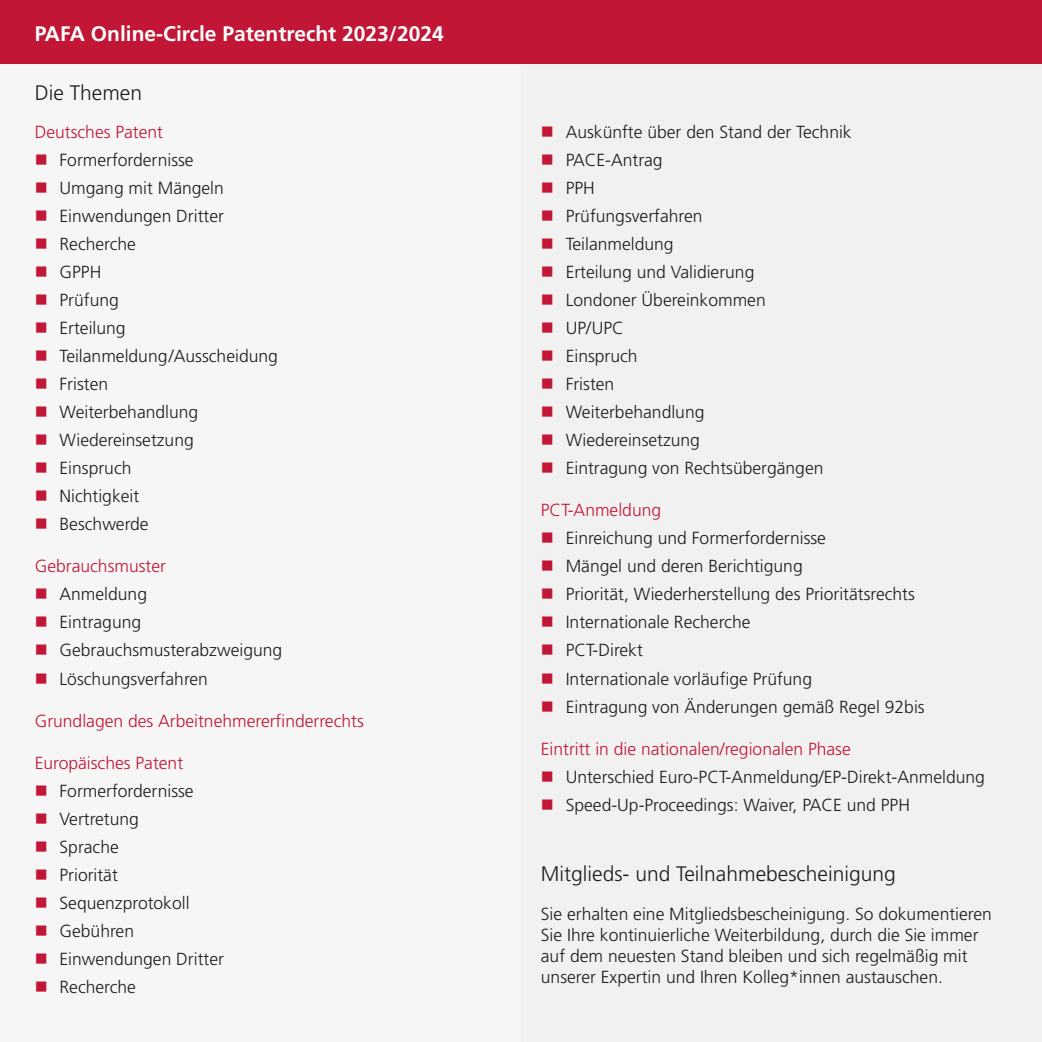
<style>
.page{position:relative;width:1042px;height:1042px;background:#fff}
.page>*{position:absolute;margin:0;border:0;box-sizing:border-box;transform-origin:0 0}
.t1{font:300 21px "Frutiger LT Pro";color:#1d1d1b}
.t2{font:700 21px "Frutiger LT Pro";color:#fff}
.t3{font:300 17.5px/28px "Frutiger LT Pro";color:#1d1d1b}
.t4{font:300 17.5px "Frutiger LT Pro";color:#c21636}
</style>
<div class="page">
<div style="left:0;top:0;width:1042px;height:65px;background:#c21636"></div>
<div style="left:521px;top:65px;width:521px;height:977px;background:#f1f1f1"></div>
<div style="left:0;top:65px;width:521px;height:977px;background:#f6f6f6"></div>
<p class="t2" style="left:35px;top:25px;width:411px">PAFA Online-Circle Patentrecht 2023/2024</p>
<p class="t1" style="left:35px;top:84px;width:109px">Die Themen</p>
<p class="t4" style="left:35px;top:125px;width:130px">Deutsches Patent</p>
<p class="t3" style="left:60px;top:148px;width:220px">Formerfordernisse<br>Umgang mit Mängeln<br>Einwendungen Dritter<br>Recherche<br>GPPH<br>Prüfung<br>Erteilung<br>Teilanmeldung /Ausscheidung<br>Fristen<br>Weiterbehandlung<br>Wiedereinsetzung<br>Einspruch<br>Nichtigkeit<br>Beschwerde</p>
<p class="t4" style="left:35px;top:559px;width:133px">Gebrauchsmuster</p>
<p class="t3" style="left:60px;top:582px;width:224px">Anmeldung<br>Eintragung<br>Gebrauchsmusterabzweigung<br>Löschungsverfahren</p>
<p class="t4" style="left:35px;top:713px;width:331px">Grundlagen des Arbeitnehmererfinderrechts</p>
<p class="t4" style="left:35px;top:755px;width:150px">Europäisches Patent</p>
<p class="t3" style="left:60px;top:778px;width:166px">Formerfordernisse<br>Vertretung<br>Sprache<br>Priorität<br>Sequenzprotokoll<br>Gebühren<br>Einwendungen Dritter<br>Recherche</p>
<p class="t3" style="left:566px;top:120px;width:287px">Auskünfte über den Stand der Technik<br>PACE-Antrag<br>PPH<br>Prüfungsverfahren<br>Teilanmeldung<br>Erteilung und Validierung<br>Londoner Übereinkommen<br>UP/ UPC<br>Einspruch<br>Fristen<br>Weiterbehandlung<br>Wiedereinsetzung<br>Eintragung von Rechtsübergängen</p>
<p class="t4" style="left:541px;top:503px;width:122px">PCT-Anmeldung</p>
<p class="t3" style="left:566px;top:526px;width:360px">Einreichung und Formerfordernisse<br>Mängel und deren Berichtigung<br>Priorität, Wiederherstellung des Prioritätsrechts Internationale Recherche<br>PCT-Direkt<br>Internationale vorläufige Prüfung<br>Eintragung von Änderungen gemäß Regel 92bis</p>
<p class="t4" style="left:541px;top:741px;width:311px">Eintritt in die nationalen/regionalen Phase</p>
<p class="t3" style="left:566px;top:764px;width:421px">Unterschied Euro-PCT-Anmeldung/EP-Direkt-Anmeldung<br>Speed-Up-Proceedings: Waiver, PACE und PPH</p>
<p class="t1" style="left:541px;top:865px;width:356px">Mitglieds- und Teilnahmebescheinigung</p>
<p class="t3" style="left:541px;top:905px;width:452px;line-height:21px">Sie erhalten eine Mitgliedsbescheinigung. So dokumentieren Sie Ihre kontinuierliche Weiterbildung, durch die Sie immer auf dem neuesten Stand bleiben und sich regelmäßig mit unserer Expertin und Ihren Kolleg*innen austauschen.</p>
</div>
